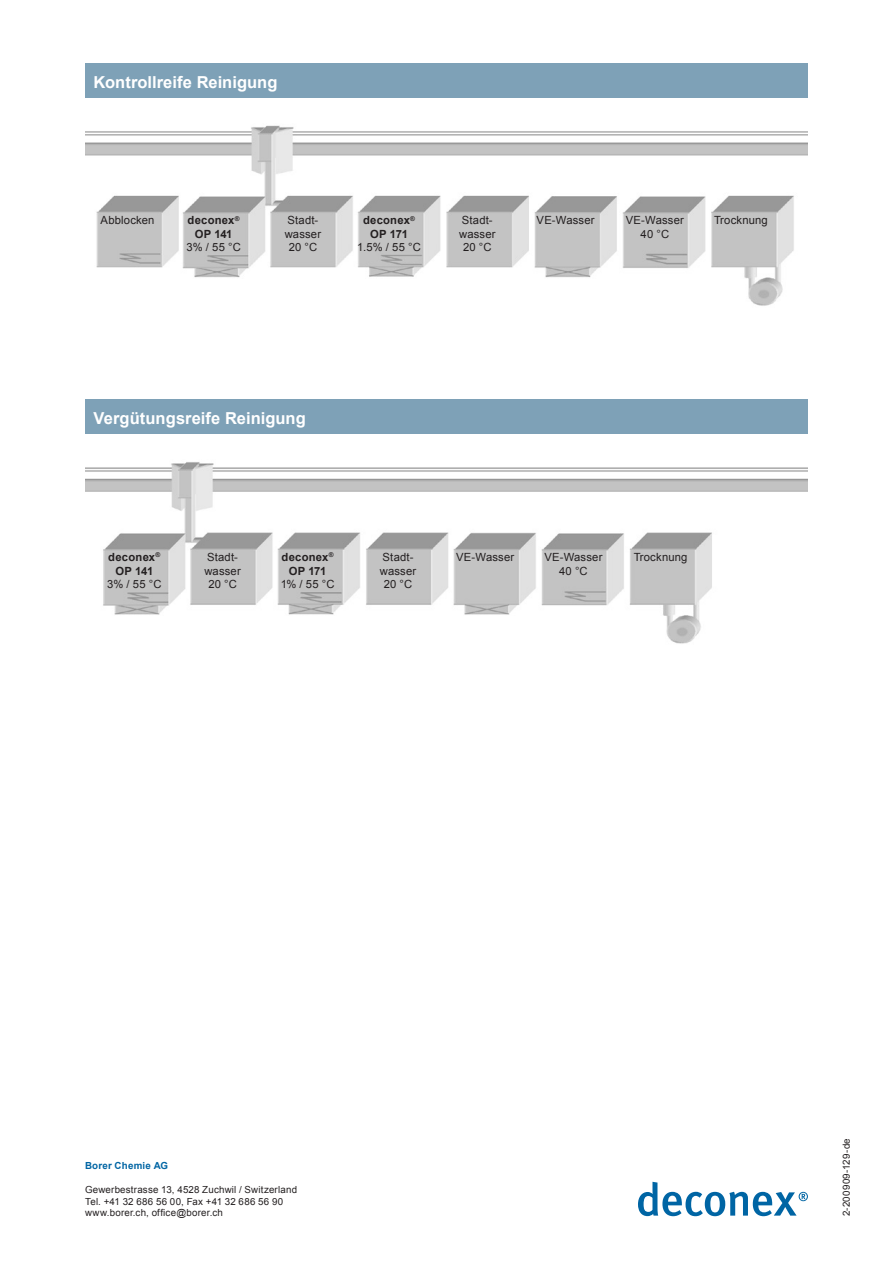
<style>
.page{position:relative;width:893px;height:1263px;background:#fff}
.page>*{position:absolute;margin:0;border:0;box-sizing:border-box;transform-origin:0 0}
.Balkentext{font:700 16.5px "Arial";letter-spacing:.005em;color:#fff}
.Untertitel_Lead{font:11.25px/13.5px "Arial";letter-spacing:.015em;color:#231f20;text-align:center}
.Untertitel_Lead-2{font:700 11.25px/13.5px "Arial";letter-spacing:.02em;color:#231f20;text-align:center}
.Adressblock{font:9.75px "Arial";letter-spacing:.02em;color:#231f20}
.Adressblock-2{font:700 9.75px "Arial";letter-spacing:.025em;color:#0065a4}
</style>
<div class="page">
<img style="left:85px;top:462px;width:723px;height:182px">
<img style="left:85px;top:125px;width:723px;height:181px">
<div style="left:85px;top:400px;width:723px;height:34px;background:#7ea1b7"></div>
<div style="left:85px;top:64px;width:723px;height:34px;background:#7ea1b7"></div>
<svg style="left:638px;top:1182px;width:170px;height:34px"></svg>
<p class="Balkentext" style="left:94px;top:71px;width:185px">Kontrollreife Reinigung</p>
<p class="Untertitel_Lead" style="left:101px;top:214px;width:55px">Abblocken</p>
<p class="Untertitel_Lead-2" style="left:188px;top:214px;width:54px">deconex<sup>®<br></sup>OP 141</p>
<p class="Untertitel_Lead" style="left:187px;top:241px;width:56px">3% / 55 °C</p>
<p class="Untertitel_Lead" style="left:285px;top:214px;width:38px">Stadt&shy;wasser<br>20 °C</p>
<p class="Untertitel_Lead-2" style="left:363px;top:214px;width:54px">deconex<sup>®<br></sup>OP 171</p>
<p class="Untertitel_Lead" style="left:357px;top:241px;width:65px">1.5% / 55 °C</p>
<p class="Untertitel_Lead" style="left:459px;top:214px;width:38px">Stadt&shy;wasser<br>20 °C</p>
<p class="Untertitel_Lead" style="left:537px;top:214px;width:59px">VE-Wasser</p>
<p class="Untertitel_Lead" style="left:626px;top:214px;width:59px">VE-Wasser<br>40 °C</p>
<p class="Untertitel_Lead" style="left:714px;top:214px;width:55px">Trocknung</p>
<p class="Balkentext" style="left:94px;top:407px;width:214px">Vergütungsreife Reinigung</p>
<p class="Untertitel_Lead-2" style="left:108px;top:551px;width:54px">deconex<sup>®<br></sup>OP 141</p>
<p class="Untertitel_Lead" style="left:107px;top:577px;width:56px">3% / 55 °C</p>
<p class="Untertitel_Lead" style="left:204px;top:550px;width:38px;text-align:left">Stadt&shy;wasser</p>
<p class="Untertitel_Lead" style="left:208px;top:577px;width:30px">20 °C</p>
<p class="Untertitel_Lead-2" style="left:282px;top:551px;width:54px">deconex<sup>®<br></sup>OP 171</p>
<p class="Untertitel_Lead" style="left:281px;top:577px;width:55px">1% / 55 °C</p>
<p class="Untertitel_Lead" style="left:380px;top:550px;width:38px">Stadt&shy;wasser<br>20 °C</p>
<p class="Untertitel_Lead" style="left:456px;top:550px;width:59px">VE-Wasser</p>
<p class="Untertitel_Lead" style="left:544px;top:550px;width:59px">VE-Wasser<br>40 °C</p>
<p class="Untertitel_Lead" style="left:634px;top:550px;width:55px">Trocknung</p>
<p class="Adressblock-2" style="left:85px;top:1159px;width:85px">Borer Chemie AG</p>
<p class="Adressblock" style="left:85px;top:1183px;width:214px">Gewerbestrasse 13, 4528 Zuchwil / Switzerland</p>
<p class="Adressblock" style="left:85px;top:1195px;width:200px">Tel. +41 32 686 56 00, Fax +41 32 686 56 90</p>
<p class="Adressblock" style="left:85px;top:1206px;width:139px">www.borer.ch, office@borer.ch</p>
<p class="Adressblock" style="left:840px;top:1216px;width:80px;rotate:-90deg">2-200909-129-de</p>
</div>
